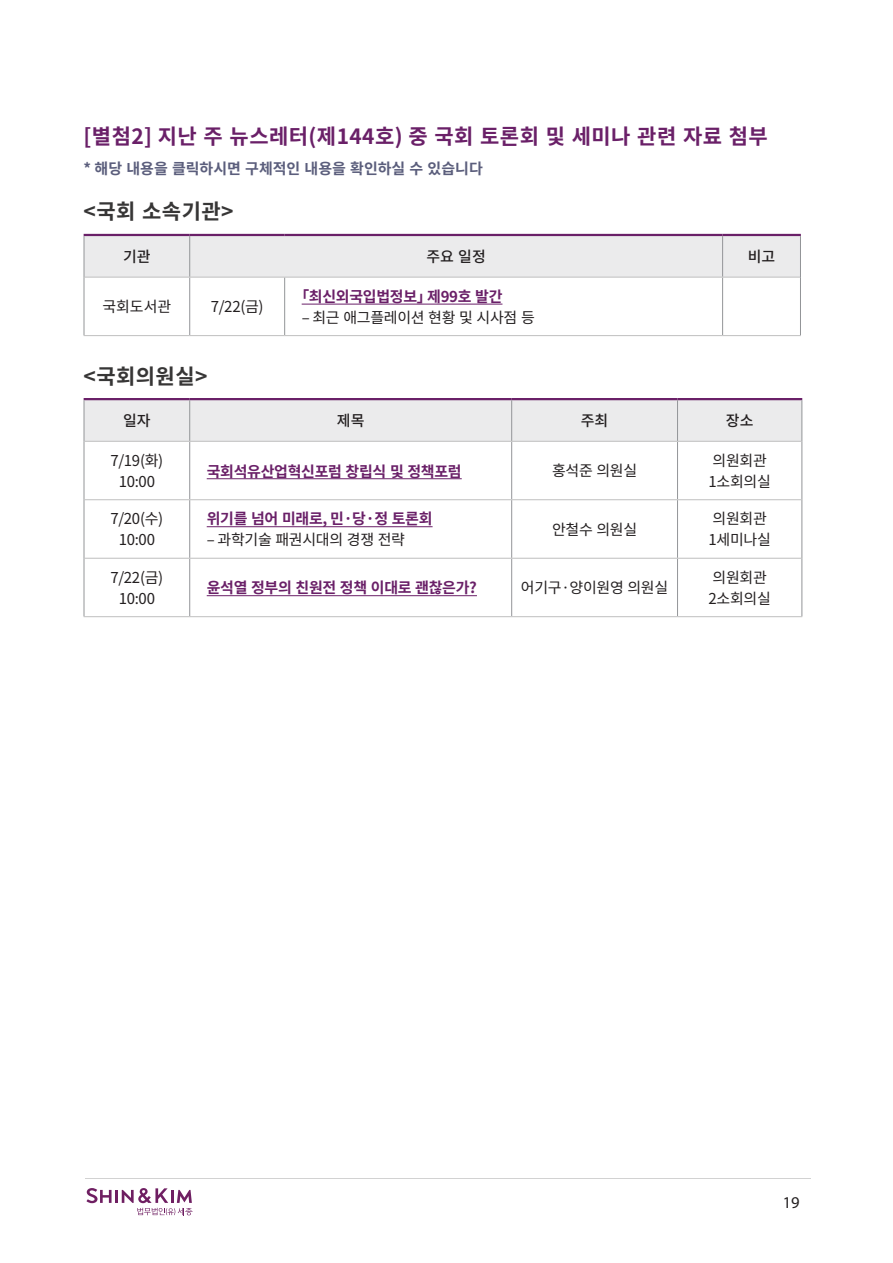
<style>
.page{position:relative;width:893px;height:1263px;background:#fff}
.page>*{position:absolute;margin:0;border:0;box-sizing:border-box;transform-origin:0 0}
.t1{font:700 21px "Noto Sans CJ Kkr";letter-spacing:.02em;color:#6a2068}
.t2{font:700 21px "Noto Sans CJ Kkr";letter-spacing:.02em;color:#373636}
.t3{font:16.5px "Myriad Pro";color:#231f20}
.t4{font:15px "Noto Sans CJ Kkr";letter-spacing:-.02em;color:#231f20}
.t5{font:700 15px "Noto Sans CJ Kkr";letter-spacing:-.02em;color:#6a2068}
.t6{font:700 15px "Noto Sans CJ Kkr";color:#5b5e7c}
.t7{font:500 15px "Noto Sans CJ Kkr";color:#231f20}
</style>
<div class="page">
<svg style="left:86px;top:1188px;width:107px;height:27px"></svg>
<hr style="left:85px;top:1178px;width:726px;height:1px;background:#d2d2d2">
<div style="left:85px;top:236px;width:715px;height:41px;background:#ebebec"></div>
<hr style="left:84px;top:234px;width:106px;height:2px;background:#6a2068">
<hr style="left:190px;top:234px;width:95px;height:2px;background:#6a2068">
<hr style="left:285px;top:234px;width:438px;height:2px;background:#6a2068">
<hr style="left:723px;top:234px;width:78px;height:2px;background:#6a2068">
<hr style="left:84px;top:236px;width:1px;height:41px;background:#939598">
<hr style="left:189px;top:236px;width:1px;height:41px;background:#939598">
<hr style="left:722px;top:236px;width:1px;height:41px;background:#939598">
<hr style="left:800px;top:236px;width:1px;height:41px;background:#939598">
<hr style="left:84px;top:277px;width:1px;height:58px;background:#939598">
<hr style="left:189px;top:277px;width:1px;height:58px;background:#939598">
<hr style="left:284px;top:277px;width:1px;height:58px;background:#939598">
<hr style="left:722px;top:277px;width:1px;height:58px;background:#939598">
<hr style="left:800px;top:277px;width:1px;height:58px;background:#939598">
<hr style="left:84px;top:277px;width:106px;height:1px;background:#bfbfbf">
<hr style="left:190px;top:277px;width:95px;height:1px;background:#bfbfbf">
<hr style="left:285px;top:277px;width:438px;height:1px;background:#bfbfbf">
<hr style="left:723px;top:277px;width:77px;height:1px;background:#bfbfbf">
<hr style="left:84px;top:335px;width:106px;height:1px;background:#bfbfbf">
<hr style="left:190px;top:335px;width:95px;height:1px;background:#bfbfbf">
<hr style="left:285px;top:335px;width:438px;height:1px;background:#bfbfbf">
<hr style="left:723px;top:335px;width:78px;height:1px;background:#bfbfbf">
<hr style="left:302px;top:304px;width:200px;height:1px;background:#6a2068">
<div style="left:85px;top:400px;width:716px;height:41px;background:#ebebec"></div>
<hr style="left:84px;top:398px;width:106px;height:2px;background:#6a2068">
<hr style="left:190px;top:398px;width:322px;height:2px;background:#6a2068">
<hr style="left:512px;top:398px;width:165px;height:2px;background:#6a2068">
<hr style="left:677px;top:398px;width:125px;height:2px;background:#6a2068">
<hr style="left:84px;top:400px;width:1px;height:41px;background:#939598">
<hr style="left:189px;top:400px;width:1px;height:41px;background:#939598">
<hr style="left:511px;top:400px;width:1px;height:41px;background:#939598">
<hr style="left:677px;top:400px;width:1px;height:41px;background:#939598">
<hr style="left:801px;top:400px;width:1px;height:41px;background:#939598">
<hr style="left:84px;top:441px;width:1px;height:59px;background:#939598">
<hr style="left:189px;top:442px;width:1px;height:57px;background:#939598">
<hr style="left:511px;top:442px;width:1px;height:57px;background:#939598">
<hr style="left:677px;top:442px;width:1px;height:57px;background:#939598">
<hr style="left:801px;top:441px;width:1px;height:59px;background:#939598">
<hr style="left:84px;top:500px;width:1px;height:58px;background:#939598">
<hr style="left:189px;top:500px;width:1px;height:58px;background:#939598">
<hr style="left:511px;top:500px;width:1px;height:58px;background:#939598">
<hr style="left:677px;top:500px;width:1px;height:58px;background:#939598">
<hr style="left:801px;top:500px;width:1px;height:58px;background:#939598">
<hr style="left:84px;top:558px;width:1px;height:58px;background:#939598">
<hr style="left:189px;top:559px;width:1px;height:57px;background:#939598">
<hr style="left:511px;top:559px;width:1px;height:57px;background:#939598">
<hr style="left:677px;top:559px;width:1px;height:57px;background:#939598">
<hr style="left:801px;top:558px;width:1px;height:58px;background:#939598">
<hr style="left:84px;top:441px;width:106px;height:1px;background:#bfbfbf">
<hr style="left:190px;top:441px;width:322px;height:1px;background:#bfbfbf">
<hr style="left:512px;top:441px;width:165px;height:1px;background:#bfbfbf">
<hr style="left:677px;top:441px;width:124px;height:1px;background:#bfbfbf">
<hr style="left:84px;top:499px;width:106px;height:1px;background:#bfbfbf">
<hr style="left:190px;top:499px;width:322px;height:1px;background:#bfbfbf">
<hr style="left:512px;top:499px;width:165px;height:1px;background:#bfbfbf">
<hr style="left:677px;top:499px;width:124px;height:1px;background:#bfbfbf">
<hr style="left:84px;top:558px;width:106px;height:1px;background:#bfbfbf">
<hr style="left:190px;top:558px;width:322px;height:1px;background:#bfbfbf">
<hr style="left:512px;top:558px;width:165px;height:1px;background:#bfbfbf">
<hr style="left:677px;top:558px;width:124px;height:1px;background:#bfbfbf">
<hr style="left:84px;top:616px;width:106px;height:1px;background:#bfbfbf">
<hr style="left:190px;top:616px;width:322px;height:1px;background:#bfbfbf">
<hr style="left:512px;top:616px;width:165px;height:1px;background:#bfbfbf">
<hr style="left:677px;top:616px;width:125px;height:1px;background:#bfbfbf">
<hr style="left:207px;top:478px;width:255px;height:1px;background:#6a2068">
<hr style="left:207px;top:526px;width:226px;height:1px;background:#6a2068">
<hr style="left:207px;top:595px;width:270px;height:1px;background:#6a2068">
<p class="t1" style="left:84px;top:125px;width:686px">[별첨2] 지난 주 뉴스레터(제144호) 중 국회 토론회 및 세미나 관련 자료 첨부</p>
<p class="t6" style="left:84px;top:160px;width:401px">* 해당 내용을 클릭하시면 구체적인 내용을 확인하실 수 있습니다</p>
<p class="t2" style="left:84px;top:200px;width:151px">&lt;국회 소속기관&gt;</p>
<p class="t7" style="left:123px;top:248px;width:29px">기관</p>
<p class="t7" style="left:426px;top:248px;width:61px">주요 일정</p>
<p class="t7" style="left:748px;top:248px;width:29px">비고</p>
<p class="t4" style="left:102px;top:298px;width:70px">국회도서관</p>
<p class="t4" style="left:211px;top:298px;width:54px">7/22(금)</p>
<p class="t5" style="left:302px;top:288px;width:202px">｢최신외국입법정보｣ 제99호 발간</p>
<p class="t4" style="left:302px;top:309px;width:235px">– 최근 애그플레이션 현황 및 시사점 등</p>
<p class="t2" style="left:84px;top:364px;width:125px">&lt;국회의원실&gt;</p>
<p class="t7" style="left:123px;top:412px;width:29px">일자</p>
<p class="t7" style="left:337px;top:412px;width:29px">제목</p>
<p class="t7" style="left:581px;top:412px;width:29px">주최</p>
<p class="t7" style="left:726px;top:412px;width:29px">장소</p>
<p class="t4" style="left:110px;top:452px;width:54px">7/19(화)</p>
<p class="t4" style="left:119px;top:473px;width:38px">10:00</p>
<p class="t4" style="left:713px;top:452px;width:56px">의원회관</p>
<p class="t4" style="left:708px;top:473px;width:64px">1소회의실</p>
<p class="t5" style="left:207px;top:462px;width:256px">국회석유산업혁신포럼 창립식 및 정책포럼</p>
<p class="t4" style="left:552px;top:462px;width:87px">홍석준 의원실</p>
<p class="t4" style="left:110px;top:510px;width:54px">7/20(수)</p>
<p class="t4" style="left:119px;top:531px;width:38px">10:00</p>
<p class="t4" style="left:110px;top:569px;width:54px">7/22(금)</p>
<p class="t4" style="left:119px;top:590px;width:38px">10:00</p>
<p class="t5" style="left:207px;top:510px;width:227px">위기를 넘어 미래로, 민·당·정 토론회</p>
<p class="t4" style="left:207px;top:531px;width:200px">– 과학기술 패권시대의 경쟁 전략</p>
<p class="t4" style="left:552px;top:521px;width:87px">안철수 의원실</p>
<p class="t5" style="left:207px;top:579px;width:272px">윤석열 정부의 친원전 정책 이대로 괜찮은가?</p>
<p class="t4" style="left:521px;top:579px;width:149px">어기구·양이원영 의원실</p>
<p class="t4" style="left:713px;top:510px;width:56px">의원회관</p>
<p class="t4" style="left:708px;top:531px;width:64px">1세미나실</p>
<p class="t4" style="left:713px;top:569px;width:56px">의원회관</p>
<p class="t4" style="left:708px;top:590px;width:64px">2소회의실</p>
<p class="t3" style="left:783px;top:1192px;width:18px">19</p>
</div>
